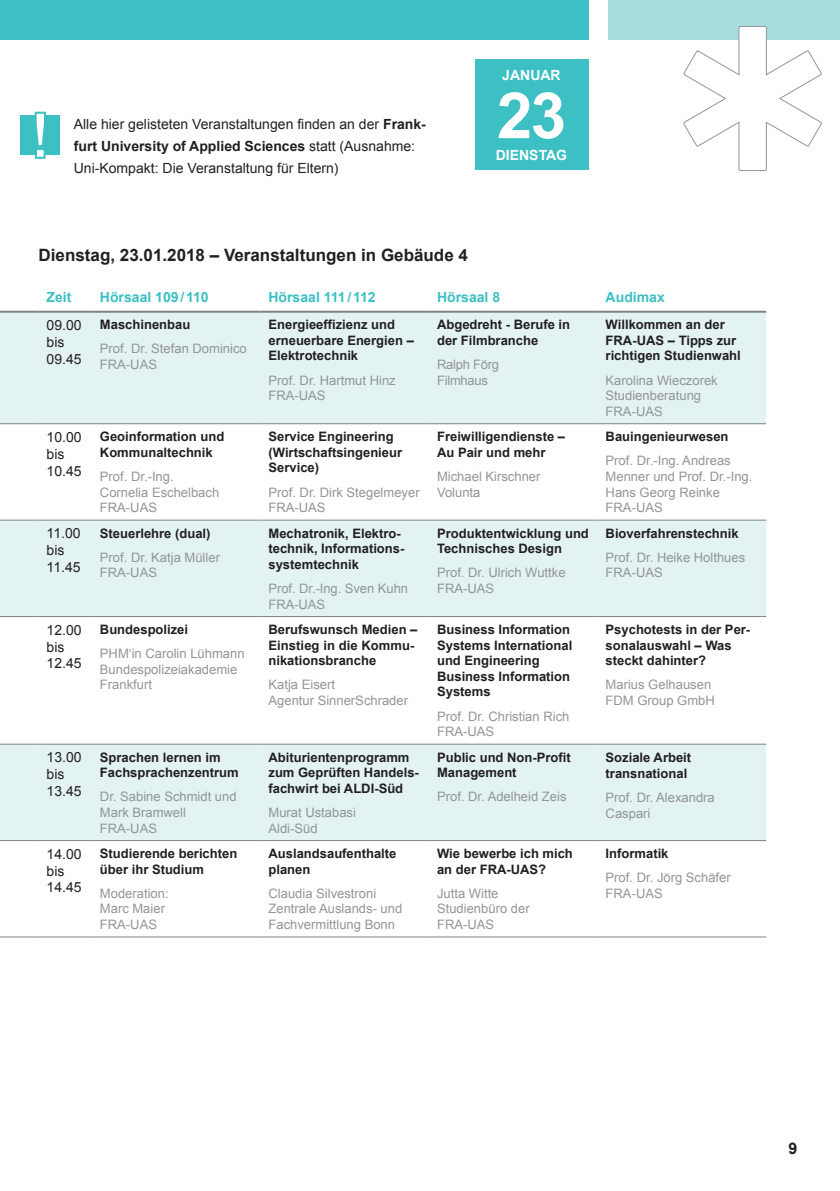
<style>
.page{position:relative;width:840px;height:1191px;background:#fff}
.page>*{position:absolute;margin:0;border:0;box-sizing:border-box;transform-origin:0 0}
.t1{font:700 64px "Arial";color:#fff}
.t2{font:700 17px "Arial";color:#231f20}
.t3{font:700 16px "Arial";color:#231f20}
.t4{font:14px/16.8px "Arial";color:#231f20}
.t5{font:700 14px "Arial";color:#3cc0c4}
.t6{font:700 14px "Arial";color:#fff}
.t7{font:700 13px/15.6px "Arial";color:#231f20}
.t8{font:13px/15.6px "Arial";color:#939598}
.t9{font:13px/15.6px "Arial";letter-spacing:-.02em;color:#939598}
.s1{font-weight:700}
</style>
<div class="page">
<div style="left:607px;top:0;width:232px;height:40px;background:#a7dcdf"></div>
<div style="left:0;top:0;width:587px;height:40px;background:#3cc0c4"></div>
<svg style="left:0;top:313px;width:765px;height:527px;fill:#e3f3f4"></svg>
<hr style="left:39px;top:423px;width:53px;height:1px;background:#808285">
<hr style="left:39px;top:519px;width:53px;height:1px;background:#808285">
<hr style="left:39px;top:616px;width:53px;height:1px;background:#808285">
<hr style="left:39px;top:743px;width:53px;height:1px;background:#808285">
<hr style="left:0;top:840px;width:39px;height:1px;background:#808285">
<hr style="left:39px;top:840px;width:53px;height:1px;background:#808285">
<hr style="left:92px;top:840px;width:168px;height:1px;background:#808285">
<hr style="left:260px;top:840px;width:169px;height:1px;background:#808285">
<hr style="left:429px;top:840px;width:168px;height:1px;background:#808285">
<hr style="left:597px;top:840px;width:168px;height:1px;background:#808285">
<hr style="left:0;top:936px;width:39px;height:1px;background:#808285">
<hr style="left:39px;top:936px;width:53px;height:1px;background:#808285">
<hr style="left:92px;top:936px;width:168px;height:1px;background:#808285">
<hr style="left:260px;top:936px;width:169px;height:1px;background:#808285">
<hr style="left:429px;top:936px;width:168px;height:1px;background:#808285">
<hr style="left:597px;top:936px;width:168px;height:1px;background:#808285">
<hr style="left:0;top:311px;width:39px;height:2px;background:#808285">
<hr style="left:39px;top:311px;width:53px;height:2px;background:#808285">
<hr style="left:92px;top:311px;width:168px;height:2px;background:#808285">
<hr style="left:260px;top:311px;width:169px;height:2px;background:#808285">
<hr style="left:429px;top:311px;width:168px;height:2px;background:#808285">
<hr style="left:597px;top:311px;width:168px;height:2px;background:#808285">
<hr style="left:0;top:423px;width:39px;height:1px;background:#808285">
<hr style="left:92px;top:423px;width:168px;height:1px;background:#808285">
<hr style="left:260px;top:423px;width:169px;height:1px;background:#808285">
<hr style="left:429px;top:423px;width:168px;height:1px;background:#808285">
<hr style="left:597px;top:423px;width:168px;height:1px;background:#808285">
<hr style="left:0;top:519px;width:39px;height:1px;background:#808285">
<hr style="left:92px;top:519px;width:168px;height:1px;background:#808285">
<hr style="left:260px;top:519px;width:169px;height:1px;background:#808285">
<hr style="left:429px;top:519px;width:168px;height:1px;background:#808285">
<hr style="left:597px;top:519px;width:168px;height:1px;background:#808285">
<hr style="left:0;top:616px;width:39px;height:1px;background:#808285">
<hr style="left:92px;top:616px;width:168px;height:1px;background:#808285">
<hr style="left:260px;top:616px;width:169px;height:1px;background:#808285">
<hr style="left:429px;top:616px;width:168px;height:1px;background:#808285">
<hr style="left:597px;top:616px;width:168px;height:1px;background:#808285">
<hr style="left:0;top:743px;width:39px;height:1px;background:#808285">
<hr style="left:92px;top:743px;width:168px;height:1px;background:#808285">
<hr style="left:260px;top:743px;width:169px;height:1px;background:#808285">
<hr style="left:429px;top:743px;width:168px;height:1px;background:#808285">
<hr style="left:597px;top:743px;width:168px;height:1px;background:#808285">
<div style="left:20px;top:115px;width:40px;height:40px;background:#3cc0c4"></div>
<svg style="left:34px;top:111px;width:12px;height:48px"></svg>
<div style="left:474px;top:60px;width:113px;height:110px;background:#3cc0c4"></div>
<svg style="left:683px;top:26px;width:139px;height:145px"></svg>
<p class="t4" style="left:74px;top:113px;width:353px;line-height:22px">Alle hier gelisteten Veranstaltungen finden an der <span class="s1">Frank&shy;furt University of Applied Sciences</span> statt (Ausnahme:<br>Uni-Kompakt: Die Veranstaltung für Eltern)</p>
<p class="t6" style="left:502px;top:66px;width:60px">JANUAR</p>
<h1 class="t1" style="left:496px;top:73px;width:71px">23</h1>
<p class="t6" style="left:495px;top:146px;width:73px">DIENSTAG</p>
<h2 class="t2" style="left:39px;top:244px;width:430px">Dienstag, 23.01.2018 – Veranstaltungen in Gebäude 4</h2>
<p class="t5" style="left:47px;top:287px;width:26px">Zeit</p>
<p class="t5" style="left:100px;top:287px;width:110px">Hörsaal 109/110</p>
<p class="t5" style="left:268px;top:287px;width:109px">Hörsaal 111/112</p>
<p class="t5" style="left:437px;top:287px;width:65px">Hörsaal 8</p>
<p class="t5" style="left:605px;top:287px;width:61px">Audimax</p>
<p class="t4" style="left:47px;top:317px;width:37px">09.00 bis<br>09.45</p>
<p class="t7" style="left:100px;top:317px;width:92px">Maschinenbau</p>
<p class="t7" style="left:268px;top:317px;width:147px">Energieeffizienz und erneuerbare Energien –<br>Elektrotechnik</p>
<p class="t8" style="left:268px;top:372px;width:129px">Prof. Dr. Hartmut Hinz<br>FRA-UAS</p>
<p class="t7" style="left:437px;top:317px;width:134px">Abgedreht - Berufe in der Filmbranche</p>
<p class="t9" style="left:437px;top:357px;width:63px">Ralph Förg<br>Filmhaus</p>
<p class="t7" style="left:605px;top:317px;width:137px">Willkommen an der<br>FRA-UAS – Tipps zur richtigen Studienwahl</p>
<p class="t8" style="left:605px;top:372px;width:113px">Karolina Wieczorek<br>Studienberatung<br>FRA-UAS</p>
<p class="t8" style="left:100px;top:341px;width:148px">Prof. Dr. Stefan Dominico<br>FRA-UAS</p>
<p class="t4" style="left:47px;top:429px;width:37px">10.00 bis<br>10.45</p>
<p class="t7" style="left:100px;top:429px;width:126px">Geoinformation und<br>Kommunaltechnik</p>
<p class="t8" style="left:100px;top:469px;width:121px">Prof. Dr.-Ing.<br>Cornelia Eschelbach<br>FRA-UAS</p>
<p class="t4" style="left:47px;top:525px;width:35px">11.00 bis<br>11.45</p>
<p class="t7" style="left:100px;top:525px;width:112px">Steuerlehre (dual)</p>
<p class="t8" style="left:100px;top:549px;width:121px">Prof. Dr. Katja Müller<br>FRA-UAS</p>
<p class="t4" style="left:47px;top:621px;width:37px">12.00 bis<br>12.45</p>
<p class="t7" style="left:100px;top:622px;width:90px">Bundespolizei</p>
<p class="t8" style="left:100px;top:646px;width:146px">PHM‘in Carolin Lühmann<br>Bundespolizeiakademie<br>Frankfurt</p>
<p class="t4" style="left:47px;top:749px;width:37px">13.00 bis<br>13.45</p>
<p class="t7" style="left:100px;top:749px;width:140px">Sprachen lernen im<br>Fachsprachenzentrum</p>
<p class="t8" style="left:100px;top:789px;width:138px">Dr. Sabine Schmidt und<br>Mark Bramwell<br>FRA-UAS</p>
<p class="t4" style="left:47px;top:845px;width:37px">14.00 bis<br>14.45</p>
<p class="t7" style="left:100px;top:846px;width:139px">Studierende berichten über ihr Studium</p>
<p class="t8" style="left:100px;top:885px;width:70px">Moderation:<br>Marc Maier<br>FRA-UAS</p>
<p class="t7" style="left:268px;top:429px;width:135px">Service Engineering (Wirtschaftsingenieur<br>Service)</p>
<p class="t8" style="left:268px;top:484px;width:152px">Prof. Dr. Dirk Stegelmeyer<br>FRA-UAS</p>
<p class="t7" style="left:268px;top:525px;width:137px">Mechatronik, Elektro&shy;technik, Informations&shy;systemtechnik</p>
<p class="t8" style="left:268px;top:580px;width:141px">Prof. Dr.-Ing. Sven Kuhn<br>FRA-UAS</p>
<p class="t7" style="left:268px;top:622px;width:150px">Berufswunsch Medien –<br>Einstieg in die Kommu&shy;nikationsbranche</p>
<p class="t8" style="left:268px;top:677px;width:141px">Katja Eisert<br>Agentur SinnerSchrader</p>
<p class="t7" style="left:268px;top:749px;width:152px">Abiturientenprogramm zum Geprüften Handels&shy;fachwirt bei ALDI-Süd</p>
<p class="t8" style="left:268px;top:804px;width:89px">Murat Ustabasi<br>Aldi-Süd</p>
<p class="t7" style="left:268px;top:846px;width:129px">Auslandsaufenthalte planen</p>
<p class="t8" style="left:268px;top:885px;width:135px">Claudia Silvestroni<br>Zentrale Auslands- und<br>Fachvermittlung Bonn</p>
<p class="t7" style="left:437px;top:429px;width:129px">Freiwilligendienste –<br>Au Pair und mehr</p>
<p class="t8" style="left:437px;top:469px;width:105px">Michael Kirschner<br>Volunta</p>
<p class="t7" style="left:437px;top:525px;width:153px">Produktentwicklung und<br>Technisches Design</p>
<p class="t8" style="left:437px;top:565px;width:130px">Prof. Dr. Ulrich Wuttke<br>FRA-UAS</p>
<p class="t7" style="left:437px;top:622px;width:137px">Business Information<br>Systems International und Engineering<br>Business Information<br>Systems</p>
<p class="t8" style="left:437px;top:708px;width:134px">Prof. Dr. Christian Rich<br>FRA-UAS</p>
<p class="t7" style="left:437px;top:749px;width:135px">Public und Non-Profit<br>Management</p>
<p class="t8" style="left:437px;top:789px;width:131px">Prof. Dr. Adelheid Zeis</p>
<p class="t7" style="left:437px;top:846px;width:137px">Wie bewerbe ich mich an der FRA-UAS?</p>
<p class="t8" style="left:437px;top:885px;width:94px">Jutta Witte<br>Studienbüro der<br>FRA-UAS</p>
<p class="t7" style="left:605px;top:429px;width:124px">Bauingenieurwesen</p>
<p class="t8" style="left:605px;top:453px;width:148px">Prof. Dr.-Ing. Andreas<br>Menner und Prof. Dr.-Ing.<br>Hans Georg Reinke<br>FRA-UAS</p>
<p class="t7" style="left:605px;top:525px;width:134px">Bioverfahrenstechnik</p>
<p class="t8" style="left:605px;top:549px;width:141px">Prof. Dr. Heike Holthues<br>FRA-UAS</p>
<p class="t7" style="left:605px;top:622px;width:146px">Psychotests in der Per&shy;sonalauswahl – Was steckt dahinter?</p>
<p class="t8" style="left:605px;top:677px;width:111px">Marius Gelhausen<br>FDM Group GmbH</p>
<p class="t7" style="left:605px;top:749px;width:87px;line-height:16.4px">Soziale Arbeit transnational</p>
<p class="t8" style="left:605px;top:790px;width:111px">Prof. Dr. Alexandra<br>Caspari</p>
<p class="t7" style="left:605px;top:846px;width:64px">Informatik</p>
<p class="t8" style="left:605px;top:870px;width:126px">Prof. Dr. Jörg Schäfer<br>FRA-UAS</p>
<p class="t3" style="left:788px;top:1138px;width:10px">9</p>
</div>
